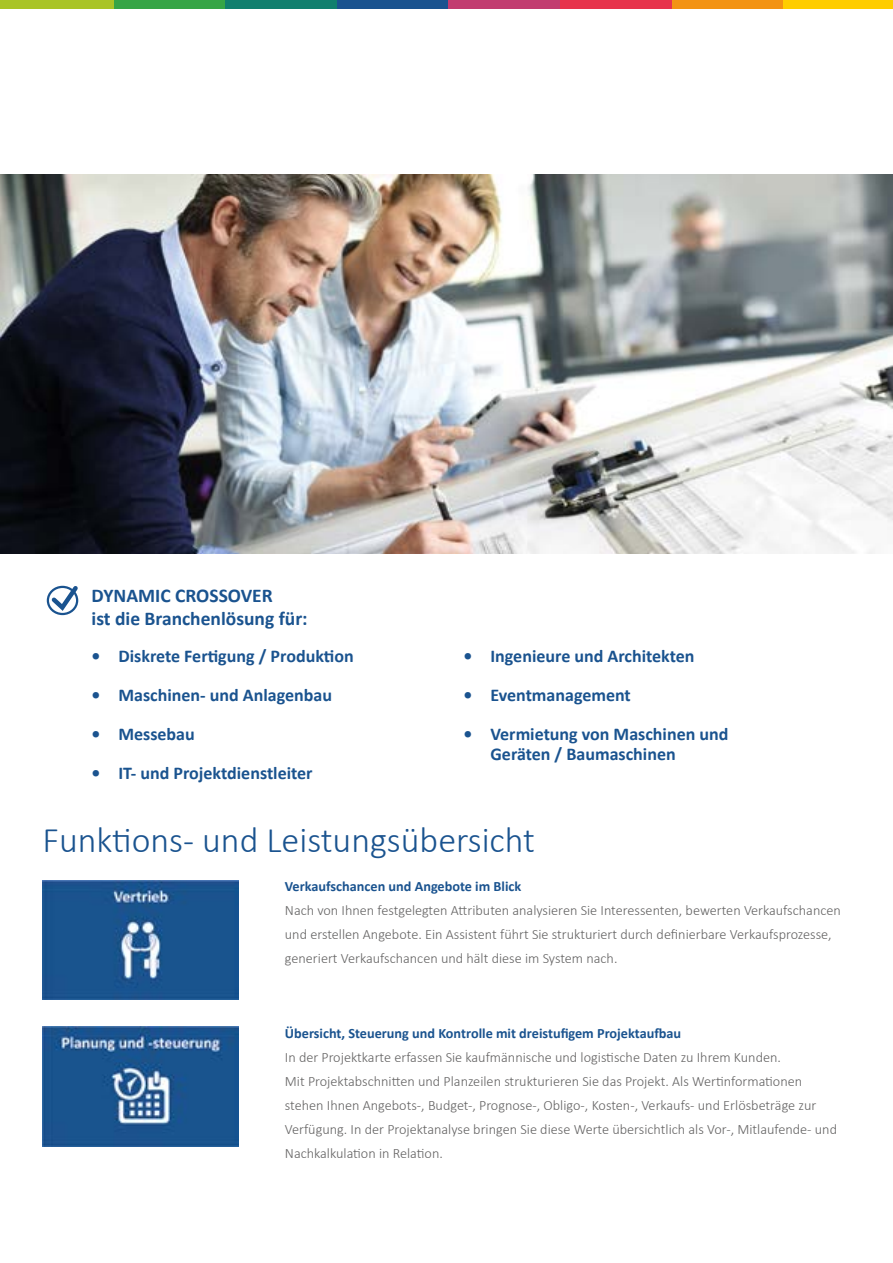
<style>
.page{position:relative;width:893px;height:1263px;background:#fff}
.page>*{position:absolute;margin:0;border:0;box-sizing:border-box;transform-origin:0 0}
.t1{font:300 36px "Calibri";color:#1a538f}
.t2{font:700 19.5px/22.5px "Calibri";color:#1a538f}
.t3{font:700 18px/19.5px "Calibri";color:#1a538f}
.t4{font:300 14.25px/24px "Calibri";color:#646363}
.t5{font:700 14.25px "Calibri";color:#1a538f}
</style>
<div class="page">
<svg style="left:48px;top:585px;width:31px;height:29px"></svg>
<div style="left:47px;top:586px;width:31px;height:29px;border:2px solid #1a538f;border-radius:50%"></div>
<img style="left:43px;top:880px;width:195px;height:120px">
<img style="left:43px;top:1027px;width:195px;height:119px">
<div style="left:0;top:0;width:114px;height:9px;background:#a9c426"></div>
<div style="left:114px;top:0;width:111px;height:9px;background:#36a546"></div>
<div style="left:225px;top:0;width:112px;height:9px;background:#117f6e"></div>
<div style="left:337px;top:0;width:112px;height:9px;background:#1a538f"></div>
<div style="left:449px;top:0;width:111px;height:9px;background:#c23c70"></div>
<div style="left:560px;top:0;width:112px;height:9px;background:#e7344c"></div>
<div style="left:672px;top:0;width:111px;height:9px;background:#f39313"></div>
<div style="left:783px;top:0;width:110px;height:9px;background:#ffcd00"></div>
<img style="left:0;top:174px;width:893px;height:380px">
<h2 class="t2" style="left:92px;top:584px;width:218px">DYNAMIC CROSSOVER<br>ist die Branchenlösung für:</h2>
<p class="t3" style="left:91px;top:646px;width:264px">• Diskrete Fertigung / Produktion</p>
<p class="t3" style="left:91px;top:685px;width:242px">• Maschinen- und Anlagenbau</p>
<p class="t3" style="left:91px;top:724px;width:105px">• Messebau</p>
<p class="t3" style="left:91px;top:763px;width:223px">• IT- und Projektdienstleiter</p>
<p class="t3" style="left:463px;top:646px;width:233px">• Ingenieure und Architekten</p>
<p class="t3" style="left:463px;top:685px;width:169px">• Eventmanagement</p>
<p class="t3" style="left:490px;top:724px;width:239px;text-indent:-27px">• Vermietung von Maschinen und<br>Geräten / Baumaschinen</p>
<h1 class="t1" style="left:43px;top:818px;width:494px">Funktions- und Leistungsübersicht</h1>
<p class="t5" style="left:285px;top:876px;width:238px">Verkaufschancen und Angebote im Blick</p>
<p class="t4" style="left:285px;top:898px;width:557px">Nach von Ihnen festgelegten Attributen analysieren Sie Interessenten, bewerten Verkaufschancen und erstellen Angebote. Ein Assistent führt Sie strukturiert durch definierbare Verkaufsprozesse, generiert Verkaufschancen und hält diese im System nach.</p>
<p class="t5" style="left:285px;top:1023px;width:398px">Übersicht, Steuerung und Kontrolle mit dreistufigem Projektaufbau</p>
<p class="t4" style="left:285px;top:1045px;width:554px">In der Projektkarte erfassen Sie kaufmännische und logistische Daten zu Ihrem Kunden.<br>Mit Projektabschnitten und Planzeilen strukturieren Sie das Projekt. Als Wertinformationen stehen Ihnen Angebots-, Budget-, Prognose-, Obligo-, Kosten-, Verkaufs- und Erlösbeträge zur Verfügung. In der Projektanalyse bringen Sie diese Werte übersichtlich als Vor-, Mitlaufende- und Nachkalkulation in Relation.</p>
</div>
